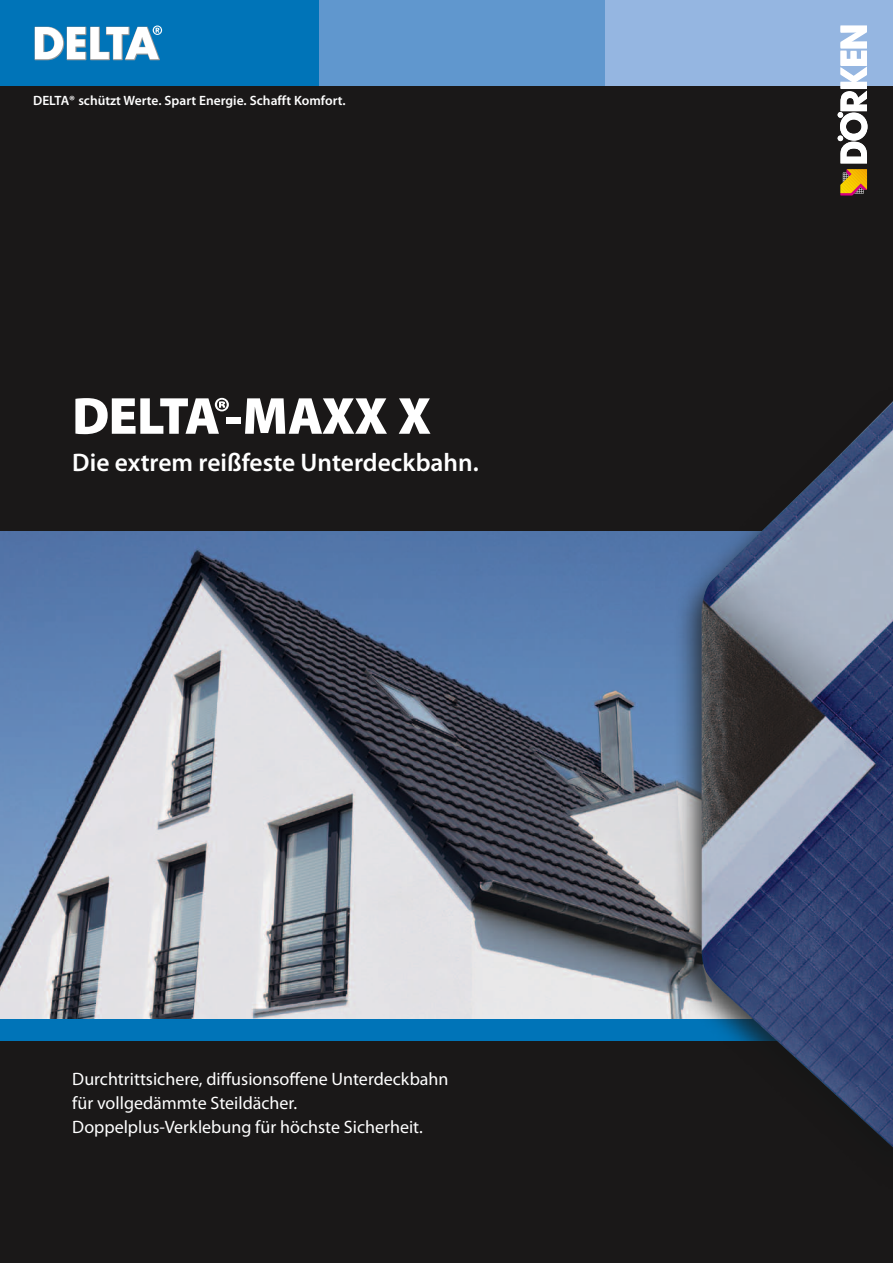
<style>
.page{position:relative;width:893px;height:1263px;background:#1a1818}
.page>*{position:absolute;margin:0;border:0;box-sizing:border-box;transform-origin:0 0}
.t1{font:900 52.5px "Delta Myriad Pro";letter-spacing:-.035em;color:#fff}
.t2{font:600 25.5px "Myriad Pro Doerken";color:#fff}
.t3{font:18px/24px "Myriad Pro Doerken";color:#fff}
.t4{font:600 13.5px "Myriad Pro Doerken";color:#fff}
.s1{font-family:"Myriad Pro Doerken"}
</style>
<div class="page">
<div style="left:319px;top:0;width:287px;height:85px;background:#6097ce"></div>
<div style="left:606px;top:0;width:287px;height:85px;background:#95b6e1"></div>
<div style="left:0;top:0;width:319px;height:85px;background:#0074b8"></div>
<svg style="left:35px;top:26px;width:127px;height:34px"></svg>
<svg style="left:837px;top:25px;width:30px;height:138px"></svg>
<svg style="left:840px;top:169px;width:27px;height:26px"></svg>
<img style="left:0;top:531px;width:673px;height:488px">
<div style="left:0;top:1019px;width:893px;height:22px;background:#0074b8"></div>
<div style="left:673px;top:385px;width:220px;height:807px;background:#151616;opacity:.75"></div>
<img style="left:702px;top:401px;width:191px;height:746px">
<p class="t4" style="left:33px;top:92px;width:314px">DELTA® schützt Werte. Spart Energie. Schafft Komfort.</p>
<h1 class="t1" style="left:72px;top:381px;width:360px">DELTA®-M<span class="s1">AXX X</span></h1>
<h2 class="t2" style="left:72px;top:446px;width:408px">Die extrem reißfeste Unterdeckbahn.</h2>
<p class="t3" style="left:72px;top:1067px;width:378px">Durchtrittsichere, diffusionsoffene Unterdeckbahn für vollgedämmte Steildächer.<br>Doppelplus-Verklebung für höchste Sicherheit.</p>
</div>
